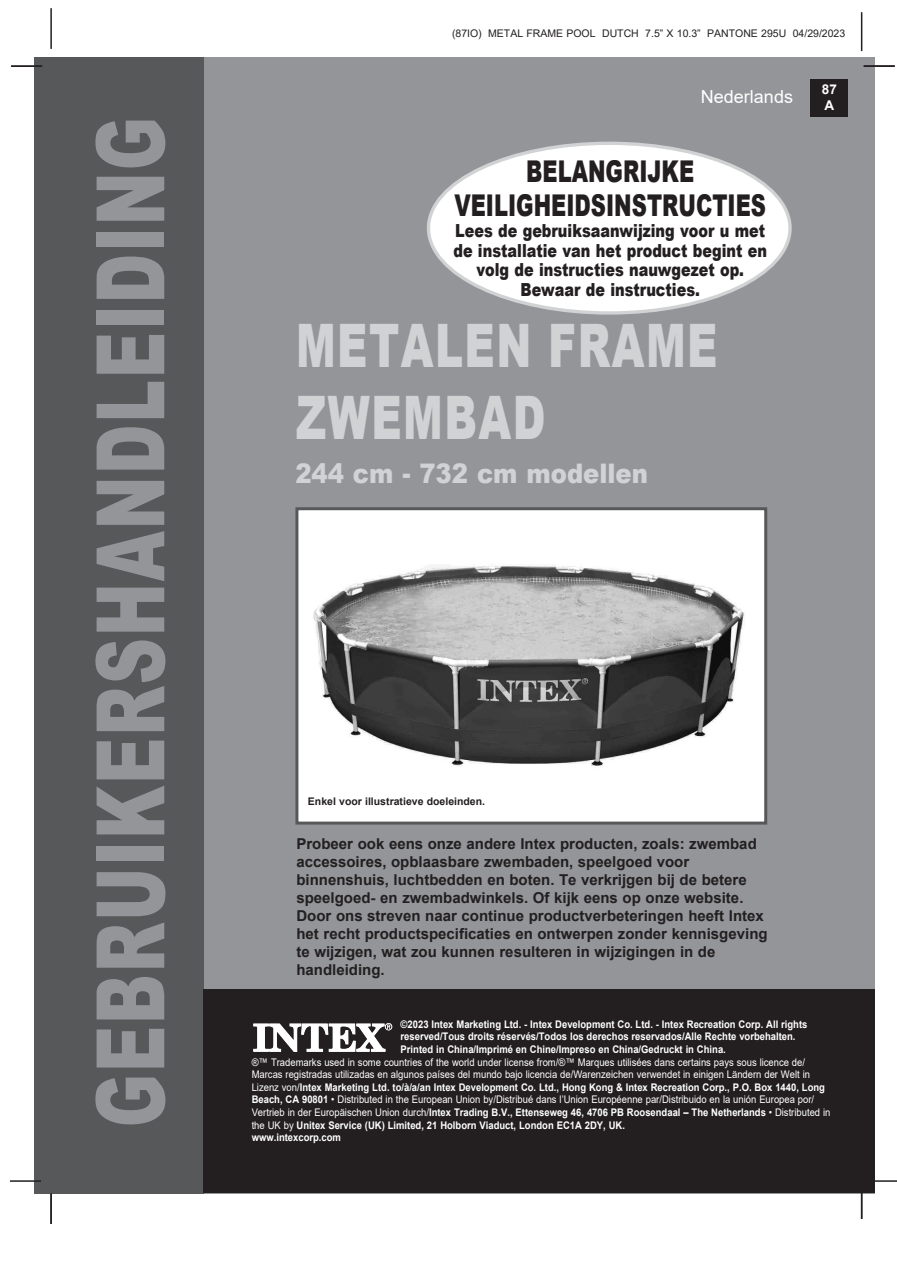
<style>
.page{position:relative;width:897px;height:1264px;background:#fff}
.page>*{position:absolute;margin:0;border:0;box-sizing:border-box;transform-origin:0 0}
.t1{font:900 94.5px "Arial";letter-spacing:.025em;color:#939598;scale:.68 1}
.t2{font:900 60px "Arial";letter-spacing:.035em;color:#d1d2d4;scale:.7 1}
.t3{font:900 30px "Arial";color:#231f20;scale:.7 1}
.t4{font:900 27px "Arial";color:#d1d2d4;scale:.9 1}
.t5{font:900 18px "Arial";color:#231f20;scale:.8 1}
.t6{font:18px "Arial";color:#fff}
.t7{font:700 15px "Arial";color:#231f20}
.t8{font:700 13.5px/16.2px "Arial";color:#fff}
.t9{font:10.5px/12.6px "Arial";color:#fff;scale:.9 1}
.t10{font:700 10.5px/12.6px "Arial";color:#fff;scale:.9 1}
.t11{font:10.5px "Arial";color:#231f20}
.t12{font:700 10.5px "Arial";color:#231f20}
.s1{font-weight:700}
</style>
<div class="page">
<div style="left:203px;top:57px;width:672px;height:1136px;background:#939598"></div>
<div style="left:810px;top:79px;width:38px;height:38px;background:#231f20"></div>
<hr style="left:50px;top:8px;width:2px;height:41px;background:#231f20">
<hr style="left:860px;top:12px;width:2px;height:39px;background:#231f20">
<div style="left:34px;top:57px;width:169px;height:1136px;background:#57585a"></div>
<hr style="left:865px;top:1180px;width:31px;height:1px;background:#231f20">
<hr style="left:10px;top:1180px;width:31px;height:1px;background:#231f20">
<hr style="left:863px;top:65px;width:31px;height:2px;background:#231f20">
<hr style="left:860px;top:1189px;width:2px;height:30px;background:#231f20">
<hr style="left:50px;top:1193px;width:2px;height:31px;background:#231f20">
<hr style="left:11px;top:65px;width:31px;height:2px;background:#231f20">
<div style="left:203px;top:989px;width:672px;height:204px;background:#231f20"></div>
<img style="left:299px;top:512px;width:464px;height:308px">
<div style="left:295px;top:507px;width:472px;height:317px;border:3px solid #57585a"></div>
<div style="left:428px;top:143px;width:362px;height:170px;background:#fff;border-radius:50%"></div>
<svg style="left:253px;top:1023px;width:139px;height:29px"></svg>
<p class="t1" style="left:62px;top:1127px;width:1487px;rotate:-90deg">GEBRUIKERSHANDLEIDING</p>
<p class="t11" style="left:452px;top:26px;width:395px">(87IO) METAL FRAME POOL DUTCH 7.5” X 10.3” PANTONE 295U 04/29/2023</p>
<h3 class="t6" style="left:700px;top:84px;width:94px">Nederlands</h3>
<p class="t3" style="left:526px;top:149px;width:242px">BELANGRIJKE</p>
<p class="t3" style="left:454px;top:183px;width:446px">VEILIGHEIDSINSTRUCTIES</p>
<p class="t5" style="left:455px;top:218px;width:389px">Lees de gebruiksaanwijzing voor u met</p>
<p class="t5" style="left:453px;top:237px;width:393px">de installatie van het product begint en</p>
<p class="t5" style="left:476px;top:257px;width:336px">volg de instructies nauwgezet op.</p>
<p class="t5" style="left:520px;top:276px;width:226px">Bewaar de instructies.</p>
<p class="t2" style="left:296px;top:302px;width:603px">METALEN FRAME</p>
<p class="t2" style="left:296px;top:374px;width:357px">ZWEMBAD</p>
<p class="t4" style="left:295px;top:453px;width:393px">244 cm - 732 cm modellen</p>
<p class="t8" style="left:821px;top:81px;width:17px">87<br>A</p>
<p class="t12" style="left:308px;top:794px;width:179px">Enkel voor illustratieve doeleinden.</p>
<p class="t7" style="left:296px;top:833px;width:462px">Probeer ook eens onze andere Intex producten, zoals: zwembad</p>
<p class="t7" style="left:296px;top:851px;width:394px">accessoires, opblaasbare zwembaden, speelgoed voor</p>
<p class="t7" style="left:296px;top:869px;width:452px">binnenshuis, luchtbedden en boten. Te verkrijgen bij de betere</p>
<p class="t7" style="left:296px;top:887px;width:448px">speelgoed- en zwembadwinkels. Of kijk eens op onze website.</p>
<p class="t7" style="left:296px;top:905px;width:469px">Door ons streven naar continue productverbeteringen heeft Intex</p>
<p class="t7" style="left:296px;top:923px;width:472px">het recht productspecificaties en ontwerpen zonder kennisgeving</p>
<p class="t7" style="left:296px;top:941px;width:420px">te wijzigen, wat zou kunnen resulteren in wijzigingen in de</p>
<p class="t7" style="left:296px;top:959px;width:90px">handleiding.</p>
<p class="t10" style="left:400px;top:1018px;width:453px">©2023 Intex Marketing Ltd. - Intex Development Co. Ltd. - Intex Recreation Corp. All rights reserved/Tous droits réservés/Todos los derechos reservados/Alle Rechte vorbehalten.</p>
<p class="t10" style="left:400px;top:1043px;width:363px">Printed in China/Imprimé en Chine/Impreso en China/Gedruckt in China.</p>
<p class="t9" style="left:252px;top:1055px;width:644px">®™ Trademarks used in some countries of the world under license from/®™ Marques utilisées dans certains pays sous licence de/ Marcas registradas utilizadas en algunos países del mundo bajo licencia de/Warenzeichen verwendet in einigen Ländern der Welt in Lizenz von/<span class="s1">Intex Marketing Ltd. to/à/a/an Intex Development Co. Ltd., Hong Kong &amp; Intex Recreation Corp., P.O. Box 1440, Long Beach, CA 90801</span> • Distributed in the European Union by/Distribué dans l’Union Européenne par/Distribuido en la unión Europea por/ Vertrieb in der Europäischen Union durch/<span class="s1">Intex Trading B.V., Ettenseweg 46, 4706 PB Roosendaal – The Netherlands</span> • Distributed in the UK by <span class="s1">Unitex Service (UK) Limited, 21 Holborn Viaduct, London EC1A 2DY, UK.</span></p>
<p class="t10" style="left:252px;top:1131px;width:101px">www.intexcorp.com</p>
</div>
